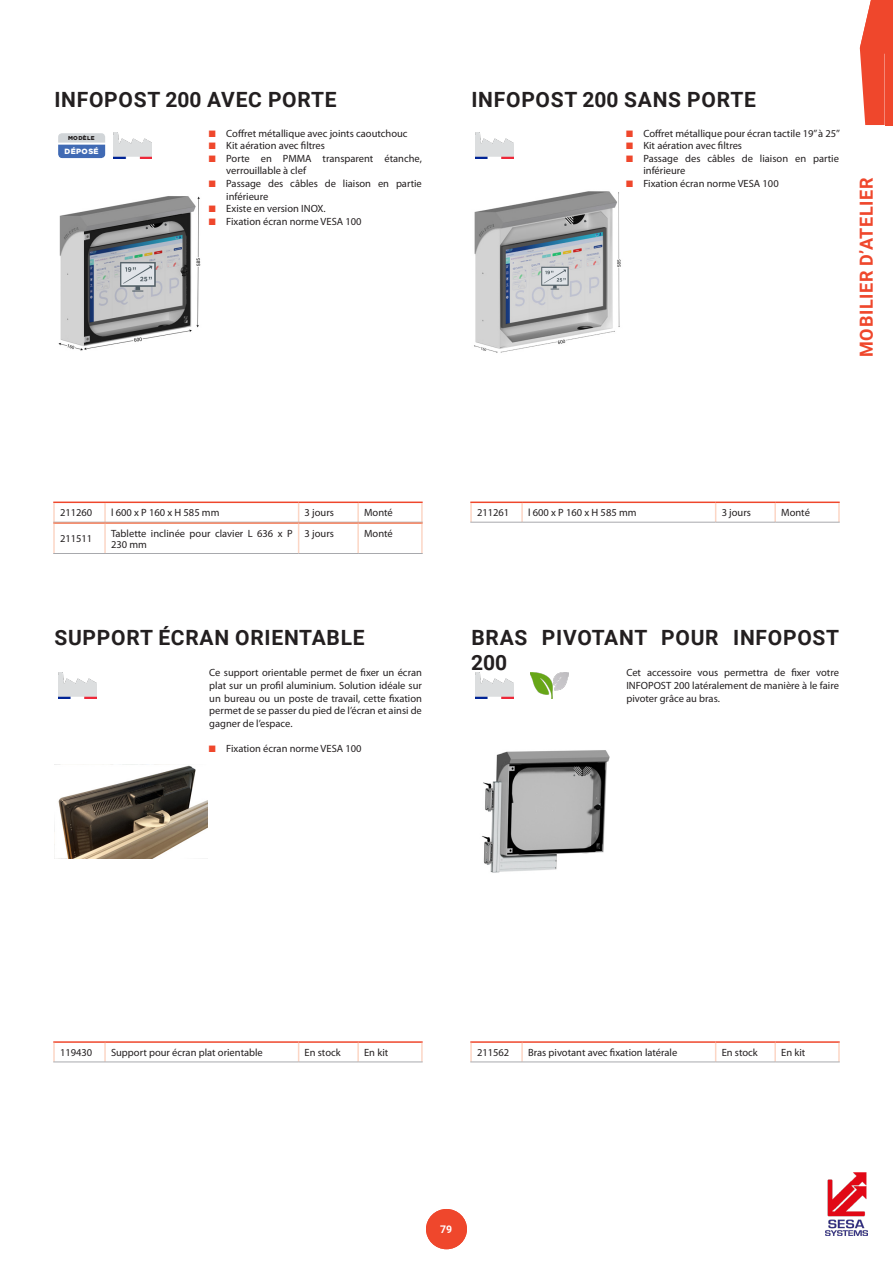
<style>
.page{position:relative;width:893px;height:1263px;background:#fff}
.page>*{position:absolute;margin:0;border:0;box-sizing:border-box;transform-origin:0 0}
.t1{font:700 21px/25.2px "Roboto";letter-spacing:.035em;color:#231f20}
.t2{font:700 18px "Roboto";letter-spacing:.035em;color:#ef472c}
.t3{font:10.5px/12.6px "Myriad Pro";color:#231f20}
.t4{font:700 10.5px "Roboto";color:#fff}
.t5{font:900 7.65px "Gotham";letter-spacing:.05em;color:#fff}
.t6{font:900 5.7px "Gotham";letter-spacing:.05em;color:#231f20}
.s1{font-family:"Courier New";color:#ef472c}
</style>
<div class="page">
<div style="left:426px;top:1209px;width:41px;height:40px;background:#ef472c;border-radius:50%"></div>
<img style="left:826px;top:1172px;width:42px;height:63px">
<svg style="left:860px;top:0;width:33px;height:125px;background:#f05c44"></svg>
<img style="left:58px;top:196px;width:143px;height:155px">
<svg style="left:58px;top:133px;width:47px;height:25px"></svg>
<img style="left:114px;top:133px;width:38px;height:25px">
<hr style="left:53px;top:501px;width:52px;height:2px;background:#ef472c">
<hr style="left:105px;top:501px;width:194px;height:2px;background:#ef472c">
<hr style="left:299px;top:501px;width:59px;height:2px;background:#ef472c">
<hr style="left:358px;top:501px;width:65px;height:2px;background:#ef472c">
<svg style="left:53px;top:503px;width:2px;height:19px"></svg>
<svg style="left:104px;top:503px;width:2px;height:19px"></svg>
<svg style="left:357px;top:503px;width:2px;height:19px"></svg>
<svg style="left:421px;top:503px;width:2px;height:19px"></svg>
<hr style="left:53px;top:522px;width:52px;height:2px;background:#f4815d">
<hr style="left:105px;top:522px;width:194px;height:2px;background:#f4815d">
<hr style="left:299px;top:522px;width:59px;height:2px;background:#f4815d">
<hr style="left:358px;top:522px;width:65px;height:2px;background:#f4815d">
<hr style="left:53px;top:524px;width:2px;height:29px;background:#fcd6c5">
<hr style="left:421px;top:524px;width:2px;height:29px;background:#fcd6c5">
<hr style="left:104px;top:524px;width:2px;height:29px;background:#fcd6c5">
<svg style="left:298px;top:503px;width:1px;height:50px"></svg>
<hr style="left:357px;top:524px;width:2px;height:29px;background:#fcd6c5">
<hr style="left:53px;top:553px;width:52px;height:1px;background:#a8a9ad">
<hr style="left:105px;top:553px;width:194px;height:1px;background:#a8a9ad">
<hr style="left:299px;top:553px;width:59px;height:1px;background:#a8a9ad">
<hr style="left:358px;top:553px;width:65px;height:1px;background:#a8a9ad">
<img style="left:474px;top:191px;width:147px;height:162px">
<img style="left:475px;top:133px;width:39px;height:25px">
<hr style="left:470px;top:501px;width:52px;height:2px;background:#ef472c">
<hr style="left:522px;top:501px;width:194px;height:2px;background:#ef472c">
<hr style="left:716px;top:501px;width:59px;height:2px;background:#ef472c">
<hr style="left:775px;top:501px;width:65px;height:2px;background:#ef472c">
<svg style="left:470px;top:503px;width:2px;height:19px"></svg>
<svg style="left:521px;top:503px;width:2px;height:19px"></svg>
<svg style="left:715px;top:503px;width:1px;height:19px"></svg>
<svg style="left:774px;top:503px;width:2px;height:19px"></svg>
<svg style="left:838px;top:503px;width:2px;height:19px"></svg>
<hr style="left:470px;top:522px;width:52px;height:1px;background:#a8a9ad">
<hr style="left:522px;top:522px;width:194px;height:1px;background:#a8a9ad">
<hr style="left:716px;top:522px;width:59px;height:1px;background:#a8a9ad">
<hr style="left:775px;top:522px;width:65px;height:1px;background:#a8a9ad">
<img style="left:54px;top:764px;width:153px;height:94px">
<img style="left:58px;top:673px;width:39px;height:25px">
<hr style="left:53px;top:1041px;width:52px;height:2px;background:#ef472c">
<hr style="left:105px;top:1041px;width:194px;height:2px;background:#ef472c">
<hr style="left:299px;top:1041px;width:59px;height:2px;background:#ef472c">
<hr style="left:358px;top:1041px;width:65px;height:2px;background:#ef472c">
<svg style="left:53px;top:1043px;width:2px;height:19px"></svg>
<svg style="left:104px;top:1043px;width:2px;height:19px"></svg>
<svg style="left:298px;top:1043px;width:1px;height:19px"></svg>
<svg style="left:357px;top:1043px;width:2px;height:19px"></svg>
<svg style="left:421px;top:1043px;width:2px;height:19px"></svg>
<hr style="left:53px;top:1062px;width:52px;height:1px;background:#a8a9ad">
<hr style="left:105px;top:1062px;width:194px;height:1px;background:#a8a9ad">
<hr style="left:299px;top:1062px;width:59px;height:1px;background:#a8a9ad">
<hr style="left:358px;top:1062px;width:65px;height:1px;background:#a8a9ad">
<img style="left:481px;top:750px;width:129px;height:123px">
<img style="left:475px;top:673px;width:39px;height:25px">
<img style="left:531px;top:673px;width:38px;height:25px">
<hr style="left:470px;top:1041px;width:52px;height:2px;background:#ef472c">
<hr style="left:522px;top:1041px;width:194px;height:2px;background:#ef472c">
<hr style="left:716px;top:1041px;width:59px;height:2px;background:#ef472c">
<hr style="left:775px;top:1041px;width:65px;height:2px;background:#ef472c">
<svg style="left:470px;top:1043px;width:2px;height:19px"></svg>
<svg style="left:521px;top:1043px;width:2px;height:19px"></svg>
<svg style="left:715px;top:1043px;width:1px;height:19px"></svg>
<svg style="left:774px;top:1043px;width:2px;height:19px"></svg>
<svg style="left:838px;top:1043px;width:2px;height:19px"></svg>
<hr style="left:470px;top:1062px;width:52px;height:1px;background:#a8a9ad">
<hr style="left:522px;top:1062px;width:194px;height:1px;background:#a8a9ad">
<hr style="left:716px;top:1062px;width:59px;height:1px;background:#a8a9ad">
<hr style="left:775px;top:1062px;width:65px;height:1px;background:#a8a9ad">
<h1 class="t1" style="left:54px;top:87px;width:284px">INFOPOST 200 AVEC PORTE</h1>
<p class="t6" style="left:68px;top:134px;width:28px">MODÈLE</p>
<p class="t5" style="left:65px;top:146px;width:36px">DÉPOSÉ</p>
<p class="t3" style="left:209px;top:127px;width:200px"><span class="s1">■</span> Coffret métallique avec joints caoutchouc</p>
<p class="t3" style="left:209px;top:139px;width:117px"><span class="s1">■</span> Kit aération avec filtres</p>
<p class="t3" style="left:226px;top:152px;width:197px;text-indent:-17px"><span class="s1">■</span> Porte en PMMA transparent étanche, verrouillable à clef</p>
<p class="t3" style="left:226px;top:177px;width:197px;text-indent:-17px"><span class="s1">■</span> Passage des câbles de liaison en partie inférieure</p>
<p class="t3" style="left:209px;top:202px;width:118px"><span class="s1">■</span> Existe en version INOX.</p>
<p class="t3" style="left:209px;top:215px;width:154px"><span class="s1">■</span> Fixation écran norme VESA 100</p>
<h1 class="t1" style="left:471px;top:87px;width:286px">INFOPOST 200 SANS PORTE</h1>
<p class="t3" style="left:626px;top:127px;width:215px"><span class="s1">■</span> Coffret métallique pour écran tactile 19’’ à 25’’</p>
<p class="t3" style="left:626px;top:139px;width:117px"><span class="s1">■</span> Kit aération avec filtres</p>
<p class="t3" style="left:643px;top:152px;width:197px;text-indent:-17px"><span class="s1">■</span> Passage des câbles de liaison en partie inférieure</p>
<p class="t3" style="left:626px;top:177px;width:154px"><span class="s1">■</span> Fixation écran norme VESA 100</p>
<h2 class="t2" style="left:854px;top:357px;width:181px;rotate:-90deg">MOBILIER D’ATELIER</h2>
<p class="t3" style="left:60px;top:506px;width:34px">211260</p>
<p class="t3" style="left:111px;top:506px;width:110px">l 600 x P 160 x H 585 mm</p>
<p class="t3" style="left:305px;top:506px;width:31px">3 jours</p>
<p class="t3" style="left:364px;top:506px;width:30px">Monté</p>
<p class="t3" style="left:60px;top:532px;width:34px">211511</p>
<p class="t3" style="left:111px;top:528px;width:183px;line-height:10.5px">Tablette inclinée pour clavier L 636 x P<br>230 mm</p>
<p class="t3" style="left:305px;top:527px;width:31px">3 jours</p>
<p class="t3" style="left:364px;top:527px;width:30px">Monté</p>
<h1 class="t1" style="left:54px;top:624px;width:312px">SUPPORT ÉCRAN ORIENTABLE</h1>
<p class="t3" style="left:209px;top:666px;width:214px;text-align:justify">Ce support orientable permet de fixer un écran plat sur un profil aluminium. Solution idéale sur un bureau ou un poste de travail, cette fixation permet de se passer du pied de l’écran et ainsi de gagner de l’espace.</p>
<p class="t3" style="left:209px;top:742px;width:154px"><span class="s1">■</span> Fixation écran norme VESA 100</p>
<p class="t3" style="left:477px;top:506px;width:34px">211261</p>
<p class="t3" style="left:528px;top:506px;width:110px">l 600 x P 160 x H 585 mm</p>
<p class="t3" style="left:722px;top:506px;width:31px">3 jours</p>
<p class="t3" style="left:781px;top:506px;width:30px">Monté</p>
<h1 class="t1" style="left:471px;top:624px;width:370px">BRAS PIVOTANT POUR INFOPOST<br>200</h1>
<p class="t3" style="left:626px;top:666px;width:214px;text-align:justify">Cet accessoire vous permettra de fixer votre INFOPOST 200 latéralement de manière à le faire pivoter grâce au bras.</p>
<p class="t3" style="left:60px;top:1046px;width:34px">119430</p>
<p class="t3" style="left:111px;top:1046px;width:153px">Support pour écran plat orientable</p>
<p class="t3" style="left:305px;top:1046px;width:38px">En stock</p>
<p class="t3" style="left:364px;top:1046px;width:26px">En kit</p>
<p class="t3" style="left:477px;top:1046px;width:34px">211562</p>
<p class="t3" style="left:528px;top:1046px;width:151px">Bras pivotant avec fixation latérale</p>
<p class="t3" style="left:722px;top:1046px;width:38px">En stock</p>
<p class="t3" style="left:781px;top:1046px;width:26px">En kit</p>
<p class="t4" style="left:440px;top:1222px;width:14px">79</p>
</div>
